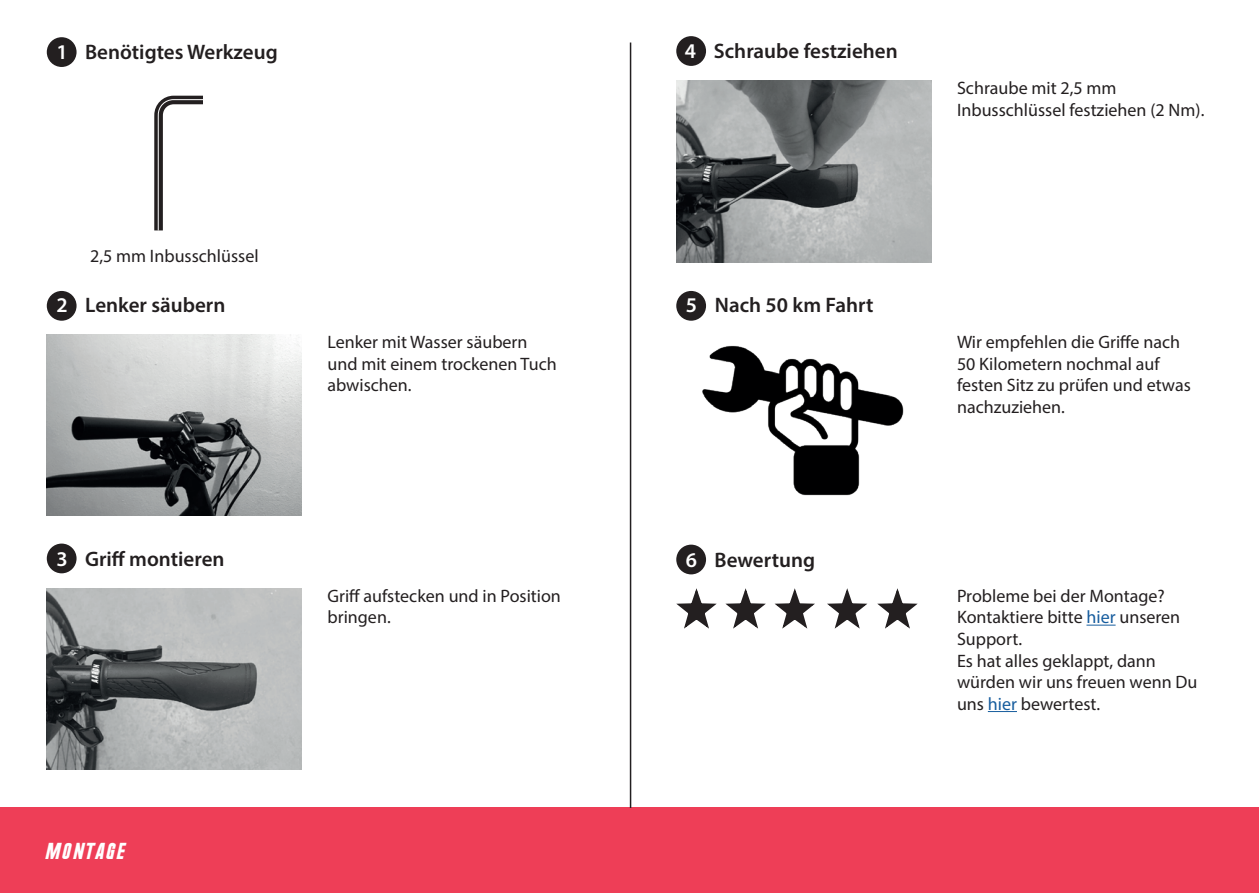
<style>
.page{position:relative;width:1259px;height:893px;background:#fff}
.page>*{position:absolute;margin:0;border:0;box-sizing:border-box;transform-origin:0 0}
.t1{font:22.5px "Urae Nium";letter-spacing:.11em;color:#fff}
.t2{font:600 21px "Myriad Pro";color:#231f20}
.t3{font:18px/21.6px "Myriad Pro";color:#231f20}
.s1{color:#fff}
.s2{color:#175d9e}
</style>
<div class="page">
<div style="left:0;top:808px;width:1259px;height:85px;background:#ee3e57"></div>
<div style="left:47px;top:37px;width:30px;height:30px;background:#231f20;border-radius:50%"></div>
<div style="left:47px;top:291px;width:30px;height:30px;background:#231f20;border-radius:50%"></div>
<svg style="left:154px;top:95px;width:49px;height:136px"></svg>
<div style="left:47px;top:544px;width:30px;height:29px;background:#231f20;border-radius:50%"></div>
<div style="left:676px;top:36px;width:30px;height:30px;background:#231f20;border-radius:50%"></div>
<div style="left:676px;top:545px;width:30px;height:29px;background:#231f20;border-radius:50%"></div>
<hr style="left:630px;top:43px;width:1px;height:765px;background:#231f20">
<svg style="left:676px;top:589px;width:139px;height:40px"></svg>
<svg style="left:827px;top:589px;width:91px;height:40px"></svg>
<div style="left:676px;top:291px;width:30px;height:30px;background:#231f20;border-radius:50%"></div>
<img style="left:702px;top:345px;width:202px;height:151px">
<svg style="left:1086px;top:625px;width:29px;height:1px"></svg>
<svg style="left:988px;top:711px;width:29px;height:1px"></svg>
<img style="left:47px;top:335px;width:255px;height:181px">
<img style="left:47px;top:588px;width:255px;height:182px">
<img style="left:676px;top:81px;width:255px;height:181px">
<p class="t2" style="left:56px;top:39px;width:223px"><span class="s1">1</span> Benötigtes Werkzeug</p>
<p class="t3" style="left:90px;top:245px;width:170px">2,5 mm Inbusschlüssel</p>
<p class="t2" style="left:56px;top:292px;width:171px"><span class="s1">2</span> Lenker säubern</p>
<p class="t2" style="left:56px;top:545px;width:170px"><span class="s1">3</span> Griff montieren</p>
<p class="t3" style="left:327px;top:331px;width:231px">Lenker mit Wasser säubern und mit einem trockenen Tuch abwischen.</p>
<p class="t3" style="left:327px;top:585px;width:235px">Griff aufstecken und in Position bringen.</p>
<p class="t1" style="left:47px;top:843px;width:80px">MONTAGE</p>
<p class="t2" style="left:685px;top:38px;width:214px"><span class="s1">4</span> Schraube festziehen</p>
<p class="t3" style="left:957px;top:77px;width:249px">Schraube mit 2,5 mm<br>Inbusschlüssel festziehen (2 Nm).</p>
<p class="t2" style="left:686px;top:292px;width:189px"><span class="s1">5</span> Nach 50 km Fahrt</p>
<p class="t2" style="left:686px;top:546px;width:131px"><span class="s1">6</span> Bewertung</p>
<p class="t3" style="left:957px;top:331px;width:235px">Wir empfehlen die Griffe nach<br>50 Kilometern nochmal auf festen Sitz zu prüfen und etwas nachzuziehen.</p>
<p class="t3" style="left:957px;top:585px;width:242px">Probleme bei der Montage?<br>Kontaktiere bitte <span class="s2">hier</span> unseren<br>Support.<br>Es hat alles geklappt, dann würden wir uns freuen wenn Du uns <span class="s2">hier</span> bewertest.</p>
</div>
